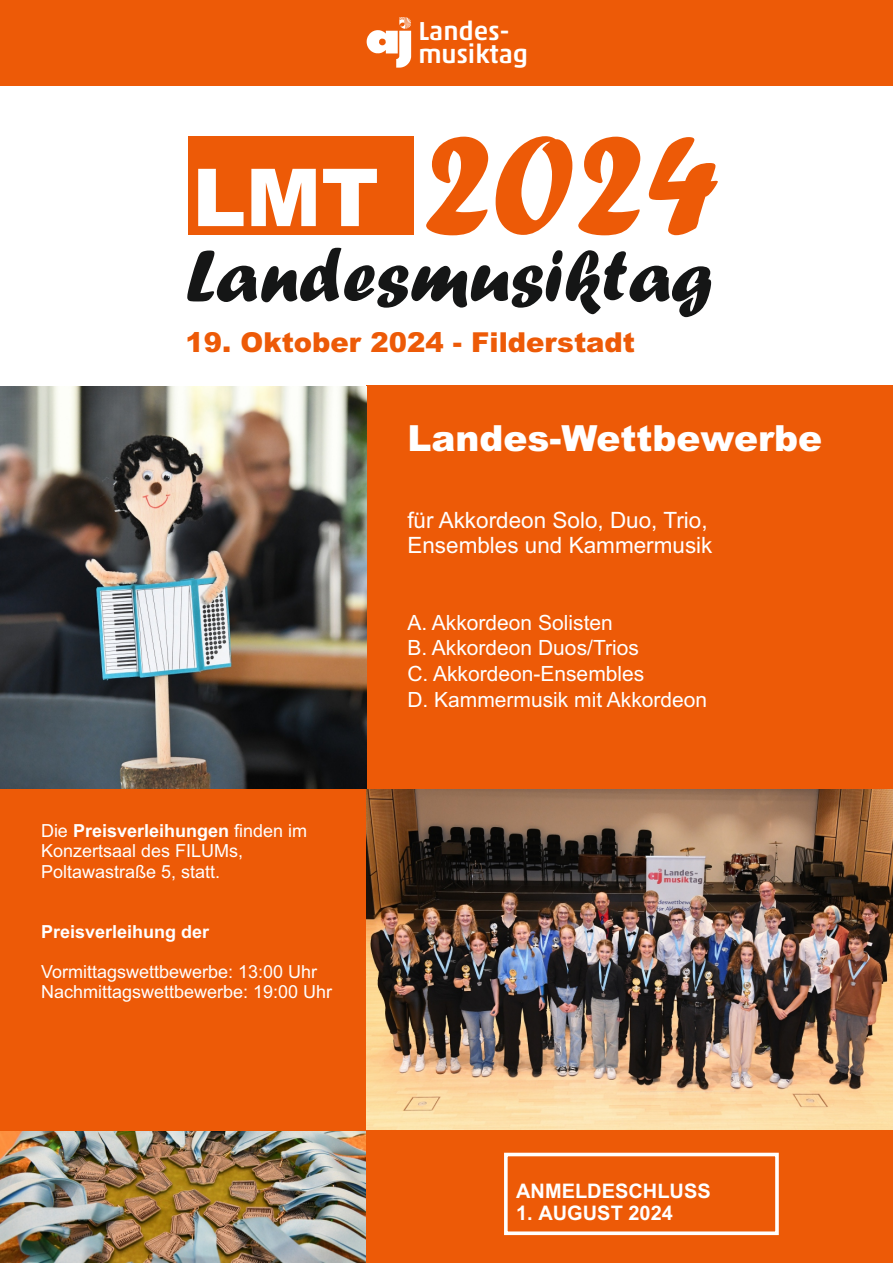
<style>
.page{position:relative;width:893px;height:1263px;background:#fff}
.page>*{position:absolute;margin:0;border:0;box-sizing:border-box;transform-origin:0 0}
.t1{font:152.25px "Forte";color:#ed5a07}
.t2{font:75.3px "Forte";color:#151616}
.t3{font:900 36px "Arial";color:#fff}
.t4{font:900 27.45px "Arial";color:#ed5a07}
.t5{font:500 26.4px/23px "Akko Std";color:#fff}
.t6{font:22.5px/25.5px "Arial";color:#fff}
.t7{font:21px/25.5px "Arial";color:#fff}
.t8{font:700 19.95px "Arial";color:#fff}
.t9{font:18px/20.1px "Arial";color:#fff}
.t10{font:700 18px "Arial";color:#fff}
.s1{font-family:"Arial";font-weight:900;font-size:79.95px;color:#fff}
.s2{font-weight:700}
</style>
<div class="page">
<img style="left:0;top:1131px;width:366px;height:131px">
<img style="left:366px;top:789px;width:527px;height:342px">
<div style="left:366px;top:1131px;width:526px;height:132px;background:#ed5a07"></div>
<div style="left:188px;top:136px;width:226px;height:99px;background:#ed5a07"></div>
<div style="left:0;top:0;width:893px;height:85px;background:#ed5a07"></div>
<div style="left:366px;top:386px;width:527px;height:403px;background:#ed5a07"></div>
<div style="left:0;top:789px;width:366px;height:342px;background:#ed5a07"></div>
<div style="left:504px;top:1153px;width:275px;height:82px;border:4px solid #fff"></div>
<svg style="left:367px;top:17px;width:44px;height:51px"></svg>
<img style="left:0;top:386px;width:366px;height:403px">
<h3 class="t5" style="left:418px;top:22px;width:111px">Landes&shy;musiktag</h3>
<h1 class="t1" style="left:192px;top:132px;width:529px"><span class="s1">LMT</span> 2024</h1>
<h2 class="t2" style="left:186px;top:250px;width:528px">Landesmusiktag</h2>
<h3 class="t4" style="left:186px;top:333px;width:451px">19. Oktober 2024 - Filderstadt</h3>
<h3 class="t3" style="left:407px;top:426px;width:416px">Landes-Wettbewerbe</h3>
<p class="t6" style="left:407px;top:509px;width:307px">für Akkordeon Solo, Duo, Trio,<br>Ensembles und Kammermusik</p>
<p class="t9" style="left:41px;top:822px;width:268px">Die <span class="s2">Preisverleihungen</span> finden im<br>Konzertsaal des FILUMs,<br>Poltawastraße 5, statt.</p>
<p class="t10" style="left:41px;top:925px;width:170px">Preisverleihung der</p>
<p class="t9" style="left:41px;top:963px;width:293px">Vormittagswettbewerbe: 13:00 Uhr<br>Nachmittagswettbewerbe: 19:00 Uhr</p>
<p class="t7" style="left:407px;top:612px;width:301px">A. Akkordeon Solisten<br>B. Akkordeon Duos/Trios<br>C. Akkordeon-Ensembles<br>D. Kammermusik mit Akkordeon</p>
<p class="t8" style="left:516px;top:1183px;width:196px">ANMELDESCHLUSS</p>
<p class="t8" style="left:516px;top:1205px;width:158px">1. AUGUST 2024</p>
</div>
